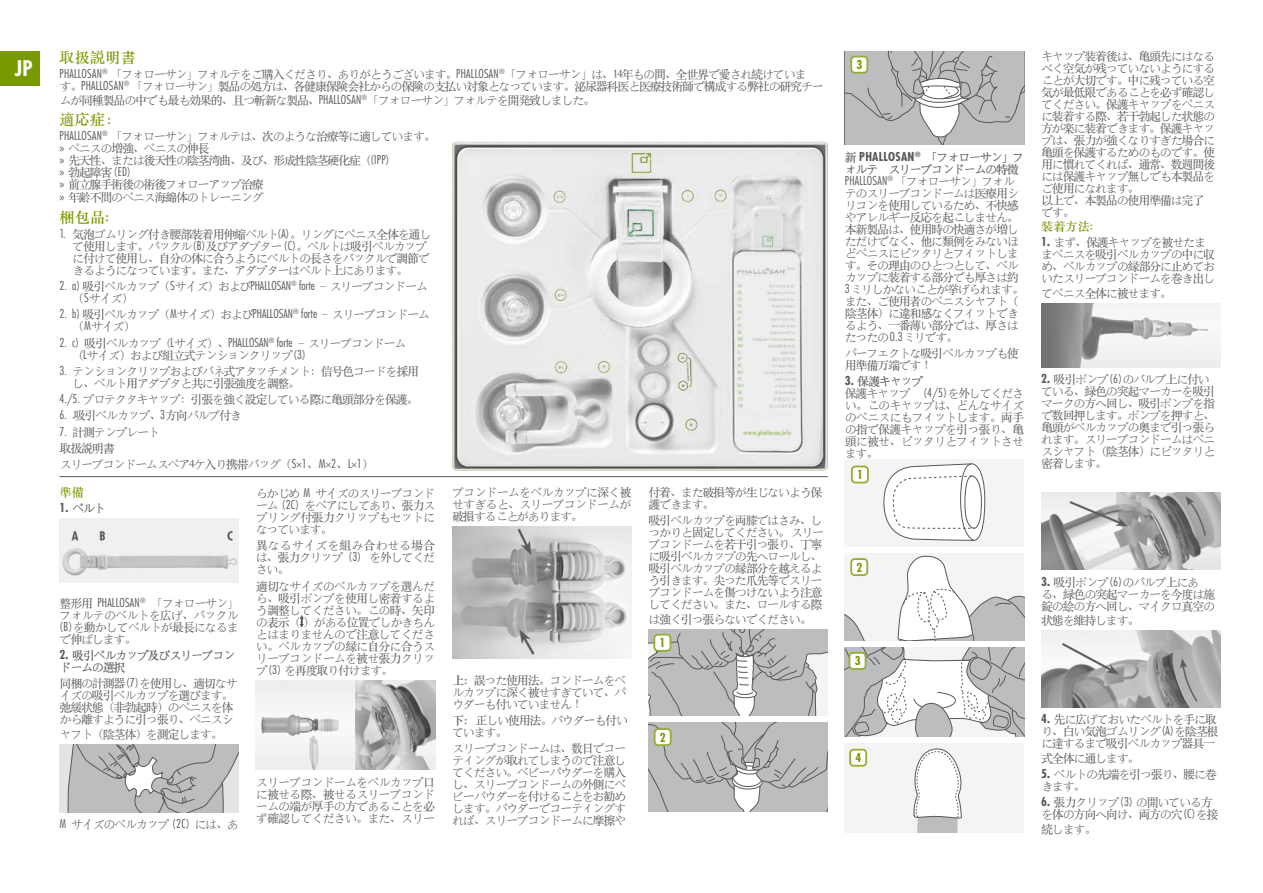
<style>
.page{position:relative;width:1263px;height:893px;background:#fff}
.page>*{position:absolute;margin:0;border:0;box-sizing:border-box;transform-origin:0 0}
.t1{font:700 condensed 21px "Futura";color:#fff}
.t2{font:15px "ST Songti SC Bold";letter-spacing:.02em;color:#799900}
.t3{font:12px/12px "ST Songti SC Regular";letter-spacing:-.1em;color:#58585a}
.t4{font:12px/12px "ST Songti SC Bold";letter-spacing:-.1em;color:#58585a}
.t5{font:12px "ST Songti SC Bold";letter-spacing:.02em;color:#799900}
.t6{font:700 condensed 12px "Futura";color:#799900}
.s1{font-family:"Futura";font-weight:300;font-stretch:condensed}
.s2{font-family:"Myriad Pro"}
.s3{font-family:"Futura";font-weight:700;font-stretch:condensed}
.s4{font-family:"ST Songti SC Bold"}
</style>
<div class="page">
<img style="left:60px;top:519px;width:179px;height:64px">
<svg style="left:60px;top:744px;width:179px;height:68px;background:#bbbcbd"></svg>
<svg style="left:300px;top:615px;width:4px;height:13px"></svg>
<img style="left:256px;top:680px;width:179px;height:89px">
<img style="left:452px;top:527px;width:179px;height:131px">
<svg style="left:648px;top:629px;width:180px;height:86px;background:#bbbcbd"></svg>
<div style="left:654px;top:635px;width:16px;height:16px;background:#fff;border-radius:4px"></div>
<div style="left:653px;top:634px;width:18px;height:18px;border:2px solid #94ae33;border-radius:4px"></div>
<svg style="left:648px;top:722px;width:180px;height:89px;background:#b8babb"></svg>
<div style="left:655px;top:729px;width:16px;height:16px;background:#fff;border-radius:4px"></div>
<div style="left:654px;top:728px;width:18px;height:18px;border:2px solid #94ae33;border-radius:4px"></div>
<svg style="left:845px;top:51px;width:179px;height:94px;background:#babcbd"></svg>
<div style="left:851px;top:57px;width:16px;height:16px;background:#fff;border-radius:4px"></div>
<div style="left:850px;top:56px;width:18px;height:18px;border:2px solid #94ae33;border-radius:4px"></div>
<div style="left:845px;top:460px;width:179px;height:87px;background:#f4f4f5"></div>
<svg style="left:883px;top:463px;width:103px;height:78px"></svg>
<div style="left:852px;top:466px;width:16px;height:17px;background:#fff;border-radius:4px"></div>
<div style="left:851px;top:466px;width:18px;height:17px;border:2px solid #94ae33;border-radius:4px"></div>
<svg style="left:845px;top:554px;width:179px;height:87px"></svg>
<div style="left:851px;top:559px;width:16px;height:16px;background:#fff;border-radius:4px"></div>
<div style="left:850px;top:558px;width:18px;height:18px;border:2px solid #94ae33;border-radius:4px"></div>
<svg style="left:845px;top:647px;width:179px;height:90px"></svg>
<div style="left:849px;top:653px;width:16px;height:16px;background:#fff;border-radius:4px"></div>
<div style="left:848px;top:652px;width:18px;height:18px;border:2px solid #94ae33;border-radius:4px"></div>
<svg style="left:845px;top:743px;width:179px;height:90px"></svg>
<div style="left:850px;top:750px;width:16px;height:16px;background:#fff;border-radius:4px"></div>
<div style="left:849px;top:749px;width:18px;height:18px;border:2px solid #94ae33;border-radius:4px"></div>
<img style="left:1041px;top:303px;width:179px;height:64px">
<img style="left:1041px;top:493px;width:179px;height:76px">
<img style="left:1041px;top:631px;width:179px;height:76px">
<div style="left:0;top:51px;width:39px;height:34px;background:#799900"></div>
<img style="left:452px;top:142px;width:376px;height:328px">
<hr style="left:60px;top:476px;width:768px;height:1px;background:#58585a">
<h1 class="t1" style="left:15px;top:55px;width:20px">JP</h1>
<p class="t2" style="left:60px;top:48px;width:78px">取扱説明書</p>
<p class="t3" style="left:60px;top:68px;width:766px"><span class="s1">PHALLOSAN</span><sup>®</sup> 「フォローサン」フォルテをご購入くださり、ありがとうございます。<span class="s1">PHALLOSAN</span><sup>®</sup>「フォローサン」は、14年もの間、全世界で愛され続けていま<br>す。<span class="s1">PHALLOSAN</span><sup>®</sup> 「フォローサン」製品の処方は、各健康保険会社からの保険の支払い対象となっています。泌尿器科医と医療技術師で構成する弊社の研究チー</p>
<p class="t3" style="left:60px;top:93px;width:537px">ムが同種製品の中でも最も効果的、且つ斬新な製品、<span class="s1">PHALLOSAN</span><sup>®</sup>「フォローサン」フォルテを開発致しました。</p>
<p class="t2" style="left:60px;top:110px;width:62px">適応症：</p>
<p class="t3" style="left:60px;top:130px;width:378px"><span class="s1">PHALLOSAN</span><sup>®</sup> 「フォローサン」フォルテは、次のような治療等に適しています。<span class="s2">»</span> ペニスの増強、ペニスの伸長<br><span class="s2">»</span> 先天性、または後天性の陰茎湾曲、及び、形成性陰茎硬化症（<span class="s1">(IPP)<br></span><span class="s2">»</span> 勃起障害 <span class="s1">(ED)<br></span><span class="s2">»</span> 前立腺手術後の術後フォローアップ治療</p>
<p class="t3" style="left:60px;top:191px;width:206px"><span class="s2">»</span> 年齢不問のペニス海綿体のトレーニング</p>
<p class="t2" style="left:60px;top:208px;width:51px">梱包品:</p>
<p class="t3" style="left:72px;top:228px;width:361px;text-indent:-13px"><span class="s1">1.</span> 気泡ゴムリング付き腰部装着用伸縮ベルト<span class="s1">(A)</span>。リングにペニス全体を通して使用します。バックル <span class="s1">(B)</span>及びアダプター <span class="s1">(C)</span>。ベルトは吸引ベルカップに付けて使用し、自分の体に合うようにベルトの長さをバックルで調節できるようになっています。また、アダプターはベルト上にあります。</p>
<p class="t3" style="left:72px;top:280px;width:357px;text-indent:-13px"><span class="s1">2. a)</span> 吸引ベルカップ（<span class="s1">S</span>サイズ）および<span class="s1">PHALLOSAN</span><sup>®</sup> <span class="s1">forte</span> – スリーブコンドーム（<span class="s1">S</span>サイズ）</p>
<p class="t3" style="left:72px;top:308px;width:359px;text-indent:-13px"><span class="s1">2. b)</span> 吸引ベルカップ（<span class="s1">M</span>サイズ）および<span class="s1">PHALLOSAN</span><sup>®</sup> <span class="s1">forte</span> – スリーブコンドーム（<span class="s1">M</span>サイズ）</p>
<p class="t3" style="left:72px;top:336px;width:335px;text-indent:-13px"><span class="s1">2. c)</span> 吸引ベルカップ（<span class="s1">L</span>サイズ）、<span class="s1">PHALLOSAN</span><sup>®</sup> <span class="s1">forte</span> – スリーブコンドーム（<span class="s1">L</span>サイズ）および組立式テンションクリップ <span class="s1">(3)</span></p>
<p class="t3" style="left:72px;top:365px;width:348px;text-indent:-13px"><span class="s1">3.</span> テンションクリップおよびバネ式アタッチメント：信号色コードを採用し、ベルト用アダプタと共に引張強度を調整。</p>
<p class="t3" style="left:60px;top:393px;width:361px"><span class="s1">4./5.</span> プロテクタキャップ：引張を強く設定している際に亀頭部分を保護。</p>
<p class="t3" style="left:60px;top:409px;width:184px"><span class="s1">6.</span> .吸引ベルカップ、<span class="s1">3</span>方向バルブ付き</p>
<p class="t3" style="left:60px;top:423px;width:316px;line-height:16.2px"><span class="s1">7.</span> 計測テンプレート<br>取扱説明書<br>スリーブコンドームスペア4ケ入り携帯バッグ（<span class="s1">S×1</span>、<span class="s1">M×2</span>、<span class="s1">L×1</span>）</p>
<p class="t5" style="left:60px;top:485px;width:26px">準備</p>
<p class="t4" style="left:60px;top:502px;width:48px"><span class="s3">1.</span> ベルト</p>
<p class="t3" style="left:60px;top:596px;width:181px;text-align:justify">整形用 <span class="s1">PHALLOSAN</span><sup>®</sup> 「フォローサン」フォルテのベルトを広げ、バックル<span class="s1">(B)</span>を動かしてベルトが最長になるまで伸ばします。</p>
<p class="t4" style="left:60px;top:649px;width:177px"><span class="s3">2.</span> 吸引ベルカップ及びスリーブコンドームの選択</p>
<p class="t3" style="left:60px;top:677px;width:179px">同梱の計測器 <span class="s1">(7)</span>を使用し、適切なサイズの吸引ベルカップを選びます。弛緩状態（非勃起時）のペニスを体から離すように引っ張り、ペニスシ</p>
<p class="t3" style="left:60px;top:727px;width:165px">ャフト（陰茎体）を測定します。</p>
<p class="t3" style="left:60px;top:818px;width:181px"><span class="s1">M</span> サイズのベルカップ <span class="s1">(2C)</span> には、あ</p>
<p class="t3" style="left:256px;top:487px;width:181px;text-align:justify">らかじめ <span class="s1">M</span> サイズのスリーブコンドーム <span class="s1">(2C)</span> をペアにしてあり、張力スプリング付張力クリップもセットになっています。</p>
<p class="t3" style="left:256px;top:539px;width:181px;text-align:justify">異なるサイズを組み合わせる場合は、張力クリップ <span class="s1">(3) ）</span>を外してください。</p>
<p class="t3" style="left:256px;top:579px;width:181px;text-align:justify">適切なサイズのベルカップを選んだら、吸引ポンプを使用し密着するよう調整してください。この時、矢印の表示（）がある位置でしかきちんとはまりませんので注意してください。ベルカップの縁に自分に合うスリーブコンドームを被せ張力クリップ <span class="s1">(3)</span> を再度取り付けます。</p>
<p class="t3" style="left:256px;top:775px;width:181px;text-align:justify">スリーブコンドームをベルカップ口に被せる際、被せるスリーブコンドームの端が厚手の方であることを必ず確認してください。また、スリー</p>
<p class="t3" style="left:452px;top:486px;width:181px;text-align:justify">ブコンドームをベルカップに深く被せすぎると、スリーブコンドームが破損することがあります。</p>
<p class="t3" style="left:452px;top:673px;width:175px;text-align:justify"><span class="s4">上：</span>誤った使用法。コンドームをベルカップに深く被せすぎていて、パウダーも付いていません！</p>
<p class="t3" style="left:452px;top:714px;width:177px"><span class="s4">下：</span>正しい使用法。パウダーも付いています。</p>
<p class="t3" style="left:452px;top:742px;width:175px;text-align:justify">スリーブコンドームは、数日でコーティングが取れてしまうので注意してください。ベビーパウダーを購入し、スリーブコンドームの外側にベビーパウダーを付けることをお勧めします。パウダーでコーティングすれば、スリーブコンドームに摩擦や</p>
<p class="t3" style="left:648px;top:486px;width:175px">付着、また破損等が生じないよう保護できます。</p>
<p class="t3" style="left:648px;top:514px;width:177px">吸引ベルカップを両膝ではさみ、しっかりと固定してください。 スリーブコンドームを若干引っ張り、丁寧に吸引ベルカップの先へロールし、吸引ベルカップの縁部分を越えるよう引きます。尖った爪先等でスリーブコンドームを傷つけないよう注意してください。また、ロールする際</p>
<p class="t3" style="left:648px;top:612px;width:165px">は強く引っ張らないでください。</p>
<p class="t6" style="left:659px;top:635px;width:7px">1</p>
<p class="t6" style="left:660px;top:729px;width:7px">2</p>
<p class="t6" style="left:856px;top:57px;width:7px">3</p>
<p class="t4" style="left:845px;top:151px;width:181px">新 <span class="s3">PHALLOSAN</span><sup>®</sup> 「フォローサン」フォルテ　スリーブコンドームの特徴</p>
<p class="t3" style="left:845px;top:175px;width:181px"><span class="s1">PHALLOSAN</span><sup>®</sup> 「フォローサン」フォルテのスリーブコンドームは医療用シリコンを使用しているため、不快感やアレルギー反応を起こしません。本新製品は、使用時の快適さが増しただけでなく、他に類例をみないほどペニスにピッタリとフィットします。その理由のひとつとして、ベルカップに装着する部分でも厚さは約<br><span class="s1">3</span>ミリしかないことが挙げられます。また、ご使用者のペニスシャフト（陰茎体）に違和感なくフィットできるよう、一番薄い部分では、厚さはたったの <span class="s1">0.3</span>ミリです。</p>
<p class="t3" style="left:845px;top:347px;width:175px">パーフェクトな吸引ベルカップも使用準備万端です！</p>
<p class="t4" style="left:845px;top:376px;width:80px"><span class="s3">3.</span> 保護キャップ</p>
<p class="t3" style="left:845px;top:387px;width:181px;text-align:justify">保護キャップ <span class="s1">(4/5)</span>を外してください。このキャップは、どんなサイズのペニスにもフィットします。両手の指で保護キャップを引っ張り、亀頭に被せ、ピッタリとフィットさせます。</p>
<p class="t6" style="left:857px;top:467px;width:7px">1</p>
<p class="t3" style="left:1041px;top:50px;width:175px">キャップ装着後は、亀頭先にはなるべく空気が残っていないようにすることが大切です。中に残っている空気が最低限であることを必ず確認してください。保護キャップをペニスに装着する際、若干勃起した状態の方が楽に装着できます。保護キャップは、張力が強くなりすぎた場合に亀頭を保護するためのものです。使用に慣れてくれば、通常、数週間後には保護キャップ無しでも本製品をご使用になれます。<br>以上で、本製品の使用準備は完了です。</p>
<p class="t5" style="left:1041px;top:219px;width:53px">装着方法:</p>
<p class="t3" style="left:1041px;top:236px;width:175px"><span class="s3">1.</span> まず、保護キャップを被せたままペニスを吸引ベルカップの中に収め、ベルカップの縁部分に止めておいたスリーブコンドームを巻き出し</p>
<p class="t3" style="left:1041px;top:287px;width:132px">てペニス全体に被せます。</p>
<p class="t3" style="left:1041px;top:373px;width:175px"><span class="s3">2.</span> 吸引ポンプ<span class="s1">(6)</span>のバルブ上に付いている、緑色の突起マーカーを吸引マークの方へ回し、吸引ポンプを指で数回押します。ポンプを押すと、亀頭がベルカップの奥まで引っ張られます。スリーブコンドームはペニスシャフト（陰茎体）にピッタリと密着します。</p>
<p class="t6" style="left:856px;top:559px;width:7px">2</p>
<p class="t6" style="left:855px;top:653px;width:7px">3</p>
<p class="t6" style="left:855px;top:750px;width:7px">4</p>
<p class="t3" style="left:1041px;top:575px;width:175px"><span class="s3">3.</span> 吸引ポンプ<span class="s1">(6)</span>のバルブ上にあ<br>る、緑色の突起マーカーを今度は施錠の絵の方へ回し、マイクロ真空の</p>
<p class="t3" style="left:1041px;top:614px;width:100px">状態を維持します。</p>
<p class="t3" style="left:1041px;top:713px;width:179px"><span class="s3">4.</span> 先に広げておいたベルトを手に取り、白い気泡ゴムリング <span class="s1">(A)</span>を陰茎根に達するまで吸引ベルカップ器具一</p>
<p class="t3" style="left:1041px;top:752px;width:100px">式全体に通します。</p>
<p class="t3" style="left:1041px;top:768px;width:177px"><span class="s3">5.</span> ベルトの先端を引っ張り、腰に巻きます。</p>
<p class="t3" style="left:1041px;top:796px;width:179px"><span class="s3">6.</span> 張力クリップ <span class="s1">(3)</span> の開いている方を体の方向へ向け、両方の穴 <span class="s1">(C)</span>を接</p>
<p class="t3" style="left:1041px;top:822px;width:57px">続します。</p>
</div>
